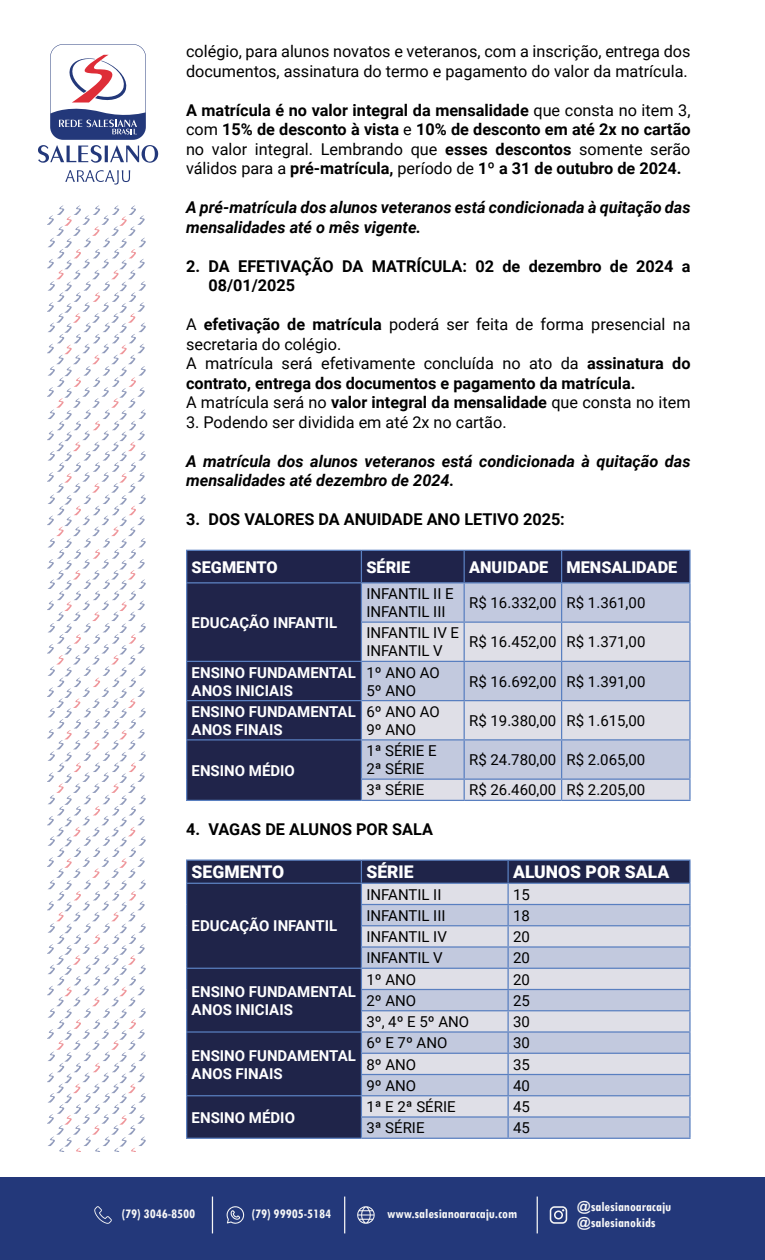
<style>
.page{position:relative;width:765px;height:1260px;background:#fff}
.page>*{position:absolute;margin:0;border:0;box-sizing:border-box;transform-origin:0 0}
.t1{font:900 17.5px "Roboto";color:#fff}
.t2{font:16.25px/19.5px "Roboto";color:#000}
.t3{font:700 16.25px/19.5px "Roboto";color:#000;text-align:justify}
.t4{font:italic 700 16.25px/19.5px "Roboto";color:#000}
.t5{font:900 16.25px "Roboto";color:#fff}
.t6{font:15px/18px "Roboto";color:#000}
.t7{font:700 15px/18px "Roboto";color:#fff}
.t8{font:700 condensed 13.88px/16.6px "Tw Cen";color:#f6f6f6}
.s1{font-weight:400}
.s2{font-weight:700}
</style>
<div class="page">
<div style="left:0;top:1177px;width:765px;height:83px;background:#23387a"></div>
<svg style="left:65px;top:170px;width:65px;height:15px"></svg>
<svg style="left:38px;top:44px;width:120px;height:119px"></svg>
<svg style="left:48px;top:205px;width:98px;height:947px"></svg>
<svg style="left:94px;top:1206px;width:18px;height:18px"></svg>
<hr style="left:212px;top:1197px;width:1px;height:36px;background:#f6f6f6">
<svg style="left:227px;top:1206px;width:17px;height:18px"></svg>
<svg style="left:357px;top:1206px;width:18px;height:18px"></svg>
<hr style="left:344px;top:1197px;width:1px;height:36px;background:#f6f6f6">
<svg style="left:550px;top:1206px;width:17px;height:18px"></svg>
<hr style="left:537px;top:1197px;width:1px;height:36px;background:#f6f6f6">
<hr style="left:562px;top:550px;width:129px;height:1px;background:#597fc0">
<hr style="left:689px;top:551px;width:2px;height:31px;background:#597fc0">
<hr style="left:562px;top:582px;width:129px;height:2px;background:#597fc0">
<hr style="left:689px;top:584px;width:2px;height:38px;background:#597fc0">
<hr style="left:562px;top:622px;width:129px;height:1px;background:#597fc0">
<hr style="left:689px;top:623px;width:2px;height:38px;background:#597fc0">
<hr style="left:562px;top:661px;width:129px;height:1px;background:#597fc0">
<hr style="left:689px;top:662px;width:2px;height:38px;background:#597fc0">
<hr style="left:562px;top:700px;width:129px;height:1px;background:#597fc0">
<hr style="left:689px;top:701px;width:2px;height:38px;background:#597fc0">
<hr style="left:186px;top:800px;width:175px;height:1px;background:#597fc0">
<hr style="left:562px;top:739px;width:129px;height:2px;background:#597fc0">
<hr style="left:689px;top:741px;width:2px;height:38px;background:#597fc0">
<hr style="left:562px;top:779px;width:129px;height:1px;background:#597fc0">
<svg style="left:186px;top:550px;width:504px;height:250px;background:#8186a1"></svg>
<hr style="left:689px;top:780px;width:2px;height:20px;background:#597fc0">
<hr style="left:361px;top:800px;width:103px;height:1px;background:#597fc0">
<hr style="left:464px;top:800px;width:98px;height:1px;background:#597fc0">
<hr style="left:562px;top:800px;width:129px;height:1px;background:#597fc0">
<hr style="left:508px;top:860px;width:183px;height:1px;background:#597fc0">
<hr style="left:689px;top:861px;width:2px;height:22px;background:#597fc0">
<hr style="left:508px;top:883px;width:183px;height:1px;background:#597fc0">
<hr style="left:689px;top:884px;width:2px;height:20px;background:#597fc0">
<hr style="left:508px;top:904px;width:183px;height:1px;background:#597fc0">
<hr style="left:689px;top:905px;width:2px;height:20px;background:#597fc0">
<hr style="left:508px;top:925px;width:183px;height:1px;background:#597fc0">
<hr style="left:689px;top:926px;width:2px;height:20px;background:#597fc0">
<hr style="left:508px;top:946px;width:183px;height:2px;background:#597fc0">
<hr style="left:689px;top:948px;width:2px;height:20px;background:#597fc0">
<hr style="left:508px;top:968px;width:183px;height:1px;background:#597fc0">
<hr style="left:689px;top:969px;width:2px;height:20px;background:#597fc0">
<hr style="left:508px;top:989px;width:183px;height:1px;background:#597fc0">
<hr style="left:689px;top:990px;width:2px;height:20px;background:#597fc0">
<hr style="left:508px;top:1010px;width:183px;height:1px;background:#597fc0">
<hr style="left:689px;top:1011px;width:2px;height:20px;background:#597fc0">
<hr style="left:508px;top:1031px;width:183px;height:2px;background:#597fc0">
<hr style="left:689px;top:1033px;width:2px;height:20px;background:#597fc0">
<hr style="left:508px;top:1053px;width:183px;height:1px;background:#597fc0">
<hr style="left:689px;top:1054px;width:2px;height:20px;background:#597fc0">
<hr style="left:508px;top:1074px;width:183px;height:1px;background:#597fc0">
<hr style="left:689px;top:1075px;width:2px;height:20px;background:#597fc0">
<hr style="left:186px;top:1138px;width:175px;height:1px;background:#597fc0">
<hr style="left:508px;top:1095px;width:183px;height:1px;background:#597fc0">
<hr style="left:689px;top:1096px;width:2px;height:20px;background:#597fc0">
<svg style="left:186px;top:860px;width:504px;height:278px;background:#858ba5"></svg>
<hr style="left:508px;top:1116px;width:183px;height:2px;background:#597fc0">
<hr style="left:507px;top:1118px;width:2px;height:20px;background:#597fc0">
<hr style="left:689px;top:1118px;width:2px;height:20px;background:#597fc0">
<hr style="left:361px;top:1138px;width:147px;height:1px;background:#597fc0">
<hr style="left:508px;top:1138px;width:183px;height:1px;background:#597fc0">
<p class="t2" style="left:186px;top:41px;width:506px">colégio, para alunos novatos e veteranos, com a inscrição, entrega dos documentos, assinatura do termo e pagamento do valor da matrícula.</p>
<p class="t3" style="left:186px;top:100px;width:506px">A matrícula é no valor integral da mensalidade <span class="s1">que consta no item 3, com</span> 15% de desconto à vista <span class="s1">e</span> 10% de desconto em até 2x no cartão <span class="s1">no valor integral. Lembrando que</span> esses descontos <span class="s1">somente serão válidos para a</span> pré-matrícula, <span class="s1">período de</span> 1º a 31 de outubro de 2024.</p>
<p class="t4" style="left:186px;top:197px;width:506px">A pré-matrícula dos alunos veteranos está condicionada à quitação das mensalidades até o mês vigente.</p>
<p class="t3" style="left:209px;top:256px;width:484px;text-indent:-23px">2. DA EFETIVAÇÃO DA MATRÍCULA: 02 de dezembro de 2024 a<br>08/01/2025</p>
<p class="t2" style="left:186px;top:314px;width:506px">A <span class="s2">efetivação de matrícula</span> poderá ser feita de forma presencial na secretaria do colégio.<br>A matrícula será efetivamente concluída no ato da <span class="s2">assinatura do contrato, entrega dos documentos e pagamento da matrícula.<br></span>A matrícula será no <span class="s2">valor integral da mensalidade</span> que consta no item</p>
<p class="t2" style="left:186px;top:412px;width:322px">3. Podendo ser dividida em até 2x no cartão.</p>
<p class="t4" style="left:186px;top:451px;width:506px">A matrícula dos alunos veteranos está condicionada à quitação das mensalidades até dezembro de 2024.</p>
<p class="t3" style="left:186px;top:509px;width:380px">3. DOS VALORES DA ANUIDADE ANO LETIVO 2025:</p>
<p class="t5" style="left:192px;top:556px;width:88px">SEGMENTO</p>
<p class="t5" style="left:366px;top:556px;width:45px">SÉRIE</p>
<p class="t5" style="left:469px;top:556px;width:210px">ANUIDADE MENSALIDADE</p>
<p class="t7" style="left:192px;top:613px;width:147px">EDUCAÇÃO INFANTIL</p>
<p class="t6" style="left:366px;top:584px;width:89px">INFANTIL II E<br>INFANTIL III</p>
<p class="t6" style="left:469px;top:593px;width:178px">R$ 16.332,00 R$ 1.361,00</p>
<p class="t6" style="left:366px;top:624px;width:94px">INFANTIL IV E<br>INFANTIL V</p>
<p class="t6" style="left:469px;top:633px;width:178px">R$ 16.452,00 R$ 1.371,00</p>
<p class="t7" style="left:192px;top:663px;width:166px">ENSINO FUNDAMENTAL<br>ANOS INICIAIS</p>
<p class="t6" style="left:366px;top:663px;width:75px">1º ANO AO<br>5º ANO</p>
<p class="t6" style="left:469px;top:672px;width:178px">R$ 16.692,00 R$ 1.391,00</p>
<p class="t7" style="left:192px;top:702px;width:166px">ENSINO FUNDAMENTAL<br>ANOS FINAIS</p>
<p class="t6" style="left:366px;top:702px;width:75px">6º ANO AO<br>9º ANO</p>
<p class="t6" style="left:469px;top:711px;width:178px">R$ 19.380,00 R$ 1.615,00</p>
<p class="t7" style="left:192px;top:761px;width:105px">ENSINO MÉDIO</p>
<p class="t6" style="left:366px;top:741px;width:72px">1ª SÉRIE E<br>2ª SÉRIE</p>
<p class="t6" style="left:469px;top:750px;width:178px">R$ 24.780,00 R$ 2.065,00</p>
<p class="t6" style="left:366px;top:781px;width:60px">3ª SÉRIE</p>
<p class="t6" style="left:469px;top:781px;width:178px">R$ 26.460,00 R$ 2.205,00</p>
<p class="t3" style="left:186px;top:819px;width:248px">4. VAGAS DE ALUNOS POR SALA</p>
<p class="t1" style="left:192px;top:860px;width:94px">SEGMENTO</p>
<p class="t1" style="left:366px;top:860px;width:49px">SÉRIE</p>
<p class="t1" style="left:513px;top:860px;width:158px">ALUNOS POR SALA</p>
<p class="t7" style="left:192px;top:916px;width:147px">EDUCAÇÃO INFANTIL</p>
<p class="t6" style="left:366px;top:885px;width:77px">INFANTIL II</p>
<p class="t6" style="left:513px;top:885px;width:18px">15</p>
<p class="t6" style="left:366px;top:906px;width:81px">INFANTIL III</p>
<p class="t6" style="left:513px;top:906px;width:18px">18</p>
<p class="t6" style="left:366px;top:927px;width:82px">INFANTIL IV</p>
<p class="t6" style="left:513px;top:927px;width:18px">20</p>
<p class="t6" style="left:366px;top:948px;width:78px">INFANTIL V</p>
<p class="t6" style="left:513px;top:948px;width:18px">20</p>
<p class="t7" style="left:192px;top:982px;width:166px">ENSINO FUNDAMENTAL<br>ANOS INICIAIS</p>
<p class="t7" style="left:192px;top:1046px;width:166px">ENSINO FUNDAMENTAL<br>ANOS FINAIS</p>
<p class="t7" style="left:192px;top:1108px;width:105px">ENSINO MÉDIO</p>
<p class="t6" style="left:366px;top:970px;width:51px">1º ANO</p>
<p class="t6" style="left:513px;top:970px;width:18px">20</p>
<p class="t6" style="left:366px;top:991px;width:51px">2º ANO</p>
<p class="t6" style="left:513px;top:991px;width:18px">25</p>
<p class="t6" style="left:366px;top:1012px;width:104px">3º, 4º E 5º ANO</p>
<p class="t6" style="left:513px;top:1012px;width:18px">30</p>
<p class="t6" style="left:366px;top:1033px;width:82px">6º E 7º ANO</p>
<p class="t6" style="left:513px;top:1033px;width:18px">30</p>
<p class="t6" style="left:366px;top:1055px;width:51px">8º ANO</p>
<p class="t6" style="left:513px;top:1055px;width:18px">35</p>
<p class="t6" style="left:366px;top:1076px;width:51px">9º ANO</p>
<p class="t6" style="left:513px;top:1076px;width:18px">40</p>
<p class="t6" style="left:366px;top:1097px;width:91px">1ª E 2ª SÉRIE</p>
<p class="t6" style="left:513px;top:1097px;width:18px">45</p>
<p class="t6" style="left:366px;top:1118px;width:60px">3ª SÉRIE</p>
<p class="t6" style="left:513px;top:1118px;width:18px">45</p>
<p class="t8" style="left:122px;top:1205px;width:75px">(79) 3046-8500</p>
<p class="t8" style="left:252px;top:1205px;width:81px">(79) 99905-5184</p>
<p class="t8" style="left:387px;top:1205px;width:131px">www.salesianoaracaju.com</p>
<p class="t8" style="left:577px;top:1198px;width:96px">@salesianoaracaju @salesianokids</p>
</div>
